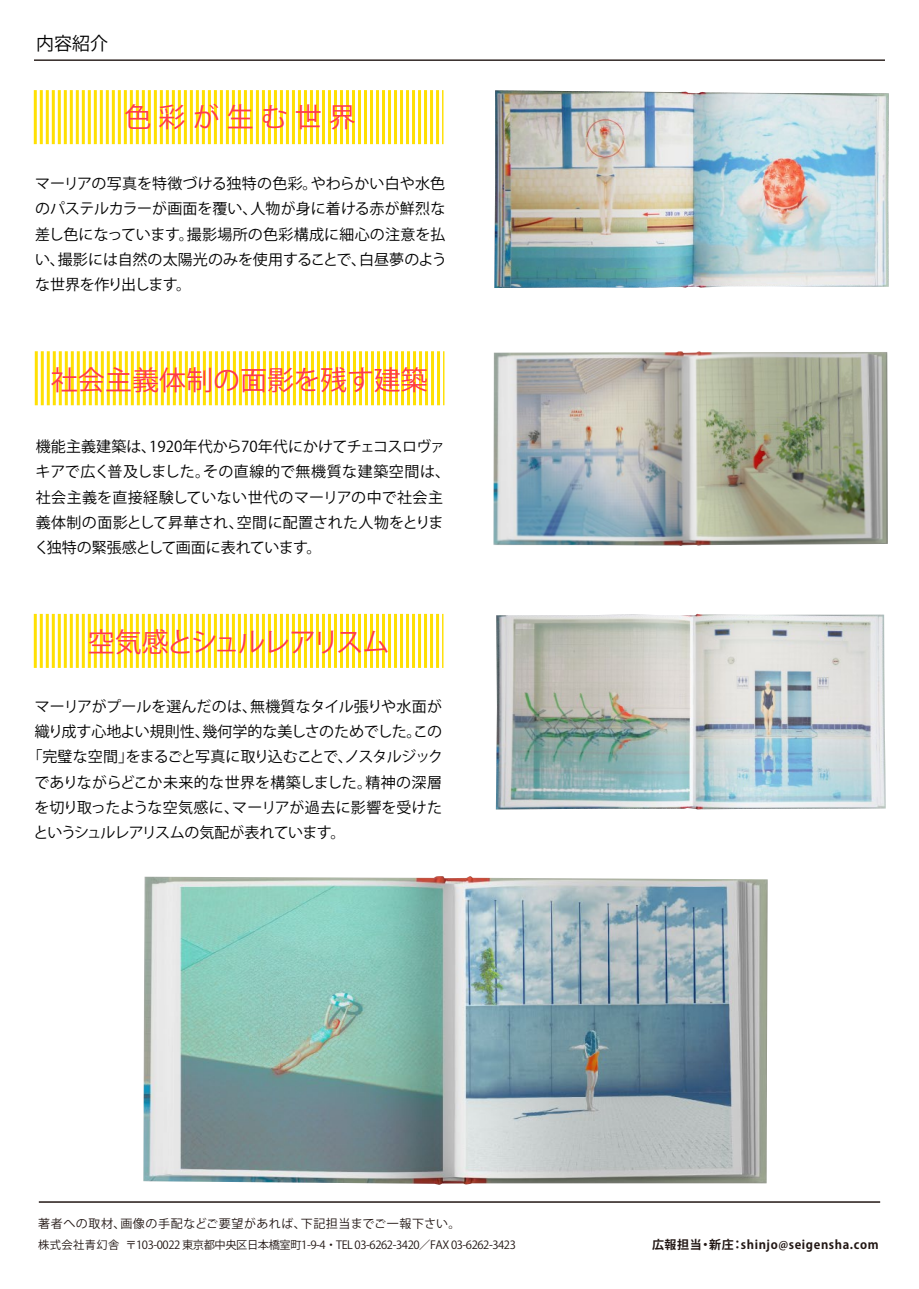
<style>
.page{position:relative;width:919px;height:1289px;background:#fff}
.page>*{position:absolute;margin:0;border:0;box-sizing:border-box;transform-origin:0 0}
.t1{font:27px "Koz Go Pr 6 N";color:#ff394c}
.t2{font:27px "Koz Go Pr 6 N";letter-spacing:-.08em;color:#ff394c}
.t3{font:27px "Koz Go Pr 6 N";letter-spacing:.26em;color:#ff394c}
.t4{font:18px "Koz Go Pr 6 N";color:#000}
.t5{font:15px/25.2px "Koz Go Pr 6 N";color:#000;text-align:justify}
.t6{font:15px "Koz Go Pr 6 N";letter-spacing:-.065em;color:#000}
.t7{font:15px "Koz Go Pr 6 N";letter-spacing:-.04em;color:#000}
.t8{font:12px "Koz Go Pro";letter-spacing:.05em;color:#221714}
.t9{font:700 12px "Koz Go Pro";letter-spacing:.05em;color:#221714}
.t10{font:11.25px "Koz Go Pro";letter-spacing:-.04em;color:#221714}
</style>
<div class="page">
<svg style="left:34px;top:90px;width:409px;height:54px"></svg>
<svg style="left:35px;top:351px;width:409px;height:54px"></svg>
<hr style="left:39px;top:1201px;width:841px;height:1px;background:#221714">
<hr style="left:34px;top:59px;width:850px;height:2px;background:#221714">
<img style="left:143px;top:876px;width:624px;height:309px">
<img style="left:493px;top:351px;width:394px;height:195px">
<svg style="left:34px;top:614px;width:409px;height:54px"></svg>
<img style="left:494px;top:90px;width:394px;height:198px">
<img style="left:496px;top:614px;width:389px;height:195px">
<p class="t4" style="left:36px;top:33px;width:73px">内容紹介</p>
<h1 class="t3" style="left:125px;top:102px;width:233px">色彩が生む世界</h1>
<p class="t5" style="left:35px;top:171px;width:413px">マーリアの写真を特徴づける独特の色彩。やわらかい白や水色のパステルカラーが画面を覆い、人物が身に着ける赤が鮮烈な差し色になっています。撮影場所の色彩構成に細心の注意を払い、撮影には自然の太陽光のみを使用することで、白昼夢のような世界を作り出します。</p>
<h1 class="t1" style="left:51px;top:365px;width:378px">社会主義体制の面影を残す建築</h1>
<p class="t5" style="left:35px;top:434px;width:417px;text-align:left">機能主義建築は、1920年代から70年代にかけてチェコスロヴァキアで広く普及しました。その直線的で無機質な建築空間は、社会主義を直接経験していない世代のマーリアの中で社会主義体制の面影として昇華され、空間に配置された人物をとりまく独特の緊張感として画面に表れています。</p>
<h1 class="t2" style="left:88px;top:627px;width:303px">空気感とシュルレアリスム</h1>
<p class="t5" style="left:35px;top:694px;width:408px">マーリアがプールを選んだのは、無機質なタイル張りや水面が</p>
<p class="t5" style="left:35px;top:719px;width:408px">織り成す心地よい規則性、幾何学的な美しさのためでした。この</p>
<p class="t6" style="left:28px;top:748px;width:417px">「完璧な空間」をまるごと写真に取り込むことで、ノスタルジック</p>
<p class="t5" style="left:34px;top:769px;width:409px">でありながらどこか未来的な世界を構築しました。精神の深層</p>
<p class="t5" style="left:34px;top:795px;width:409px">を切り取ったような空気感に、マーリアが過去に影響を受けた</p>
<p class="t7" style="left:34px;top:824px;width:313px">というシュルレアリスムの気配が表れています。</p>
<p class="t8" style="left:38px;top:1215px;width:424px">著者への取材、画像の手配などご要望があれば、下記担当までご一報下さい。</p>
<p class="t10" style="left:38px;top:1237px;width:479px">株式会社青幻舎〒103-0022 東京都中央区日本橋室町1-9-4・TEL 03-6262-3420／FAX 03-6262-3423</p>
<p class="t9" style="left:652px;top:1236px;width:228px">広報担当・新庄：shinjo@seigensha.com</p>
</div>
